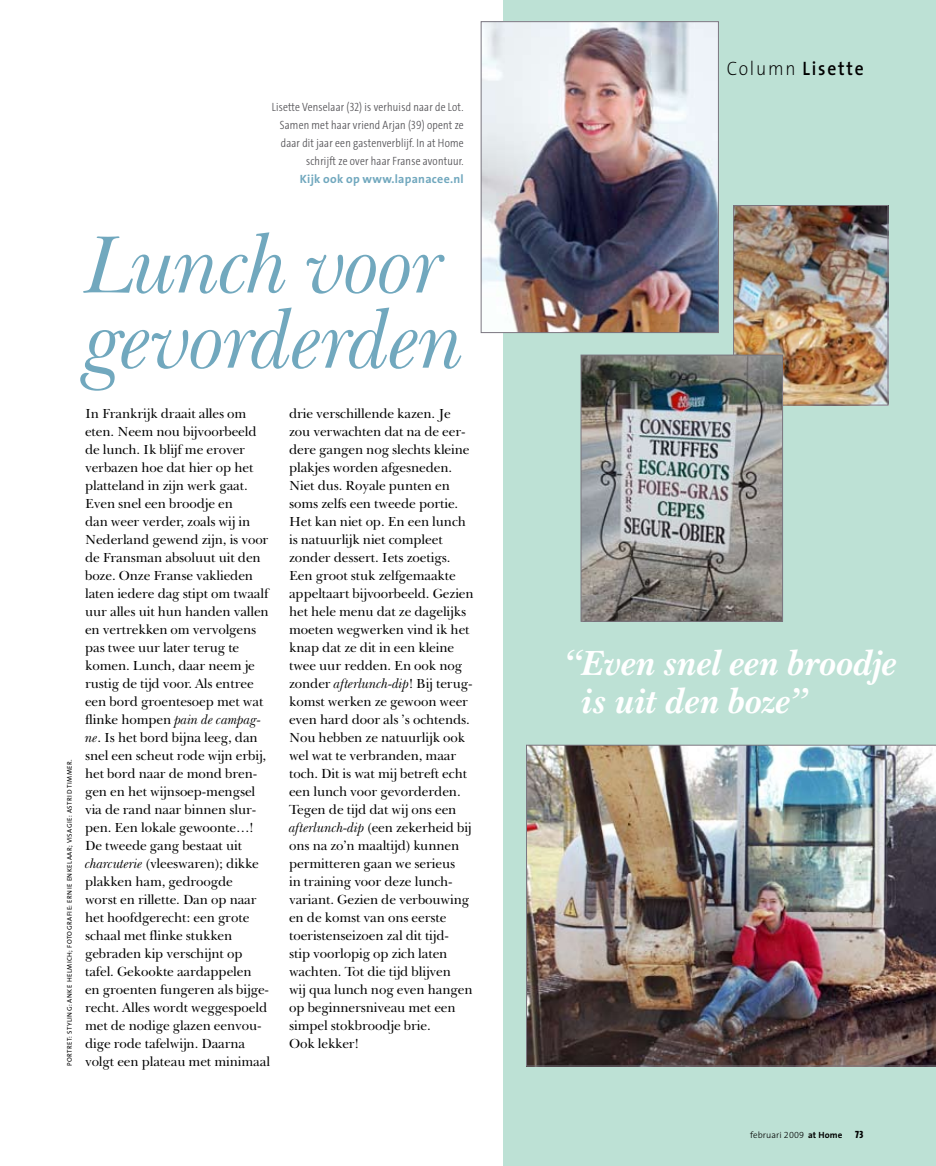
<style>
.page{position:relative;width:936px;height:1166px;background:#fff}
.page>*{position:absolute;margin:0;border:0;box-sizing:border-box;transform-origin:0 0}
.t1{font:italic 83.4px/75.2px "Baskerville BT";letter-spacing:-.03em;color:#71a8be}
.t2{font:italic 700 36px/37.5px "Baskerville BT";letter-spacing:-.02em;color:#fff}
.t3{font:600 19.5px "The Sans";letter-spacing:.1em;color:#000;scale:.9 1}
.t4{font:13.5px/18px "Baskerville BT";letter-spacing:-.01em;color:#000}
.t5{font:300 12px/18px "The Sans Cd LF3";letter-spacing:.02em;color:#504f53;text-align:right}
.t6{font:700 12px "The Sans";letter-spacing:.02em;color:#71a8be}
.t7{font:300 9px "The Sans";letter-spacing:.01em;color:#000}
.t8{font:6.75px "The Sans Caps";letter-spacing:.07em;color:#000}
.s1{font-style:italic}
.s2{font-weight:200}
.s3{font-family:"The Sans Light Expert";font-weight:400}
.s4{font-weight:700}
.s5{font-family:"The Sans Cd LF8";font-weight:800;font-size:10.5px}
</style>
<div class="page">
<div style="left:503px;top:0;width:432px;height:1165px;background:#bde1d5"></div>
<img style="left:735px;top:207px;width:151px;height:196px">
<div style="left:733px;top:205px;width:155px;height:200px;border:1px solid #7a7680"></div>
<img style="left:482px;top:23px;width:234px;height:308px">
<div style="left:480px;top:21px;width:238px;height:312px;border:1px solid #7a7680"></div>
<img style="left:582px;top:356px;width:198px;height:263px">
<div style="left:580px;top:354px;width:202px;height:267px;border:1px solid #7a7680"></div>
<img style="left:526px;top:744px;width:409px;height:322px">
<p class="t5" style="left:272px;top:98px;width:193px">Lisette Venselaar (32) is verhuisd naar de Lot.<br>Samen met haar vriend Arjan (39) opent ze daar dit jaar een gastenverblijf. In at Home schrijft ze over haar Franse avontuur.</p>
<p class="t6" style="left:300px;top:169px;width:165px">Kijk ook op www.lapanacee.nl</p>
<h1 class="t1" style="left:85px;top:227px;width:382px">Lunch voor gevorderden</h1>
<p class="t8" style="left:64px;top:1066px;width:309px;rotate:-90deg">portret: styling: Anke helmich; fotografie: ernie E nkelaar; visagie: astrid timmer.</p>
<p class="t4" style="left:85px;top:404px;width:186px">In Frankrijk draait alles om eten. Neem nou bijvoorbeeld de lunch. Ik blijf me erover verbazen hoe dat hier op het platteland in zijn werk gaat.<br>Even snel een broodje en<br>dan weer verder, zoals wij in<br>Nederland gewend zijn, is voor de Fransman absoluut uit den boze. Onze Franse vaklieden laten iedere dag stipt om twaalf uur alles uit hun handen vallen en vertrekken om vervolgens pas twee uur later terug te komen. Lunch, daar neem je rustig de tijd voor. Als entree een bord groentesoep met wat flinke hompen <span class="s1">pain de campag&shy;ne</span>. Is het bord bijna leeg, dan snel een scheut rode wijn erbij, het bord naar de mond bren&shy;gen en het wijnsoep-mengsel via de rand naar binnen slur&shy;pen. Een lokale gewoonte…!<br>De tweede gang bestaat uit <span class="s1">charcuterie</span> (vleeswaren); dikke plakken ham, gedroogde<br>worst en rillette. Dan op naar het hoofdgerecht: een grote schaal met flinke stukken gebraden kip verschijnt op tafel. Gekookte aardappelen<br>en groenten fungeren als bijge&shy;recht. Alles wordt weggespoeld met de nodige glazen eenvou&shy;dige rode tafelwijn. Daarna volgt een plateau met minimaal</p>
<p class="t4" style="left:289px;top:404px;width:186px">drie verschillende kazen. Je zou verwachten dat na de eer&shy;dere gangen nog slechts kleine plakjes worden afgesneden.<br>Niet dus. Royale punten en soms zelfs een tweede portie.<br>Het kan niet op. En een lunch is natuurlijk niet compleet zonder dessert. Iets zoetigs.<br>Een groot stuk zelfgemaakte appeltaart bijvoorbeeld. Gezien het hele menu dat ze dagelijks moeten wegwerken vind ik het knap dat ze dit in een kleine twee uur redden. En ook nog zonder <span class="s1">afterlunch-dip</span>! Bij terug&shy;komst werken ze gewoon weer even hard door als ’s ochtends.<br>Nou hebben ze natuurlijk ook wel wat te verbranden, maar toch. Dit is wat mij betreft echt een lunch voor gevorderden.<br>Tegen de tijd dat wij ons een <span class="s1">afterlunch-dip</span> (een zekerheid bij ons na zo’n maaltijd) kunnen permitteren gaan we serieus<br>in training voor deze lunch&shy;variant. Gezien de verbouwing en de komst van ons eerste toeristenseizoen zal dit tijd-<br>stip voorlopig op zich laten wachten. Tot die tijd blijven<br>wij qua lunch nog even hangen op beginnersniveau met een simpel stokbroodje brie.<br>Ook lekker!</p>
<h3 class="t3" style="left:726px;top:52px;width:154px"><span class="s2">Column</span> Lisette</h3>
<h2 class="t2" style="left:581px;top:644px;width:317px;text-indent:-17px">“Even snel een broodje is uit den boze”</h2>
<p class="t7" style="left:750px;top:1127px;width:115px">februari <span class="s3">2009</span> <span class="s4">at Home</span> <span class="s5">73</span></p>
</div>
